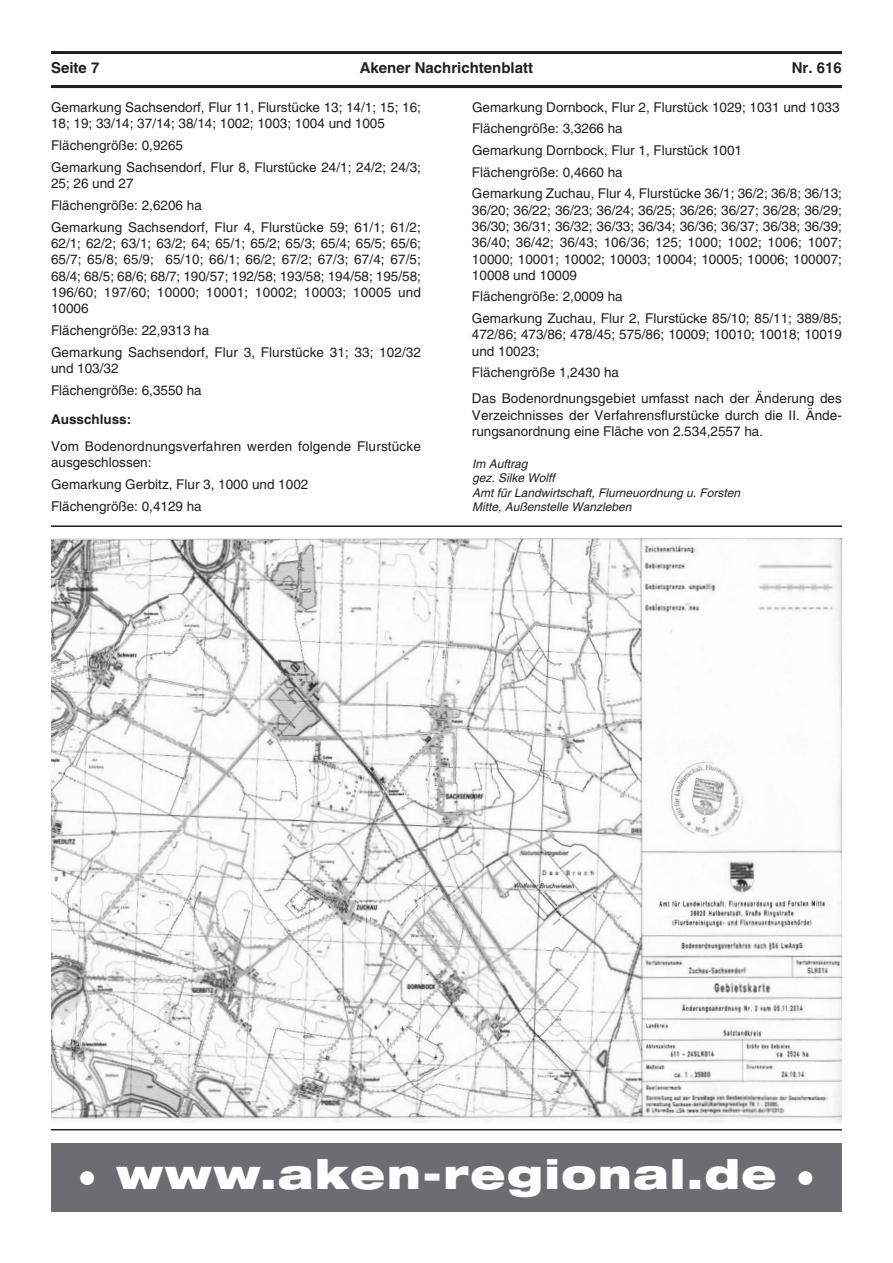
<style>
.page{position:relative;width:893px;height:1263px;background:#fff}
.page>*{position:absolute;margin:0;border:0;box-sizing:border-box;transform-origin:0 0}
.t1{font:900 expanded 40.5px "Helvetica Neue";letter-spacing:.04em;color:#fff}
.t2{font:700 15px "Helvetica";color:#231f20}
.t3{font:13.5px/16.4px "Helvetica";color:#231f20}
.t4{font:700 13.5px "Helvetica";color:#231f20}
.t5{font:italic 12px/14.5px "Helvetica";color:#231f20}
.s1{font-size:39px}
</style>
<div class="page">
<hr style="left:51px;top:51px;width:791px;height:3px;background:#231f20">
<hr style="left:51px;top:85px;width:791px;height:3px;background:#231f20">
<img style="left:51px;top:539px;width:791px;height:583px">
<div style="left:51px;top:1143px;width:791px;height:69px;background:#6c6d70"></div>
<hr style="left:51px;top:1129px;width:791px;height:1px;background:#231f20">
<hr style="left:51px;top:525px;width:791px;height:2px;background:#231f20">
<p class="t2" style="left:51px;top:63px;width:50px">Seite 7</p>
<p class="t2" style="left:360px;top:63px;width:175px">Akener Nachrichtenblatt</p>
<p class="t2" style="left:792px;top:63px;width:52px">Nr. 616</p>
<p class="t3" style="left:51px;top:100px;width:371px">Gemarkung Sachsendorf, Flur 11, Flurstücke 13; 14/1; 15; 16;<br>18; 19; 33/14; 37/14; 38/14; 1002; 1003; 1004 und 1005</p>
<p class="t3" style="left:51px;top:136px;width:371px;line-height:21.8px">Flächengröße: 0,9265<br>Gemarkung Sachsendorf, Flur 8, Flurstücke 24/1; 24/2; 24/3;</p>
<p class="t3" style="left:51px;top:174px;width:371px;line-height:21.8px">25; 26 und 27<br>Flächengröße: 2,6206 ha<br>Gemarkung Sachsendorf, Flur 4, Flurstücke 59; 61/1; 61/2;</p>
<p class="t3" style="left:51px;top:236px;width:371px;text-align:justify">62/1; 62/2; 63/1; 63/2; 64; 65/1; 65/2; 65/3; 65/4; 65/5; 65/6; 65/7; 65/8; 65/9; 65/10; 66/1; 66/2; 67/2; 67/3; 67/4; 67/5; 68/4; 68/5; 68/6; 68/7; 190/57; 192/58; 193/58; 194/58; 195/58; 196/60; 197/60; 10000; 10001; 10002; 10003; 10005 und 10006</p>
<p class="t3" style="left:51px;top:321px;width:371px;line-height:21.8px">Flächengröße: 22,9313 ha<br>Gemarkung Sachsendorf, Flur 3, Flurstücke 31; 33; 102/32</p>
<p class="t3" style="left:51px;top:359px;width:152px;line-height:21.8px">und 103/32<br>Flächengröße: 6,3550 ha</p>
<p class="t4" style="left:51px;top:415px;width:82px">Ausschluss:</p>
<p class="t3" style="left:51px;top:439px;width:371px">Vom Bodenordnungsverfahren werden folgende Flurstücke ausgeschlossen:</p>
<p class="t3" style="left:51px;top:475px;width:259px;line-height:21.8px">Gemarkung Gerbitz, Flur 3, 1000 und 1002<br>Flächengröße: 0,4129 ha</p>
<p class="t3" style="left:472px;top:97px;width:371px;line-height:21.6px">Gemarkung Dornbock, Flur 2, Flurstück 1029; 1031 und 1033<br>Flächengröße: 3,3266 ha<br>Gemarkung Dornbock, Flur 1, Flurstück 1001<br>Flächengröße: 0,4660 ha<br>Gemarkung Zuchau, Flur 4, Flurstücke 36/1; 36/2; 36/8; 36/13;</p>
<p class="t3" style="left:472px;top:203px;width:371px;text-align:justify">36/20; 36/22; 36/23; 36/24; 36/25; 36/26; 36/27; 36/28; 36/29; 36/30; 36/31; 36/32; 36/33; 36/34; 36/36; 36/37; 36/38; 36/39; 36/40; 36/42; 36/43; 106/36; 125; 1000; 1002; 1006; 1007; 10000; 10001; 10002; 10003; 10004; 10005; 10006; 100007; 10008 und 10009</p>
<p class="t3" style="left:472px;top:287px;width:371px;line-height:21.6px">Flächengröße: 2,0009 ha<br>Gemarkung Zuchau, Flur 2, Flurstücke 85/10; 85/11; 389/85;</p>
<p class="t3" style="left:472px;top:328px;width:371px">472/86; 473/86; 478/45; 575/86; 10009; 10010; 10018; 10019 und 10023;</p>
<p class="t3" style="left:472px;top:361px;width:371px;line-height:26.1px">Flächengröße 1,2430 ha<br>Das Bodenordnungsgebiet umfasst nach der Änderung des</p>
<p class="t3" style="left:472px;top:408px;width:371px">Verzeichnisses der Verfahrensflurstücke durch die II. Ände&shy;rungsanordnung eine Fläche von 2.534,2557 ha.</p>
<p class="t5" style="left:472px;top:457px;width:270px">Im Auftrag<br>gez. Silke Wolff<br>Amt für Landwirtschaft, Flurneuordnung u. Forsten<br>Mitte, Außenstelle Wanzleben</p>
<h1 class="t1" style="left:78px;top:1158px;width:739px"><span class="s1">•</span> www.aken-regional.de <span class="s1">•</span></h1>
</div>
